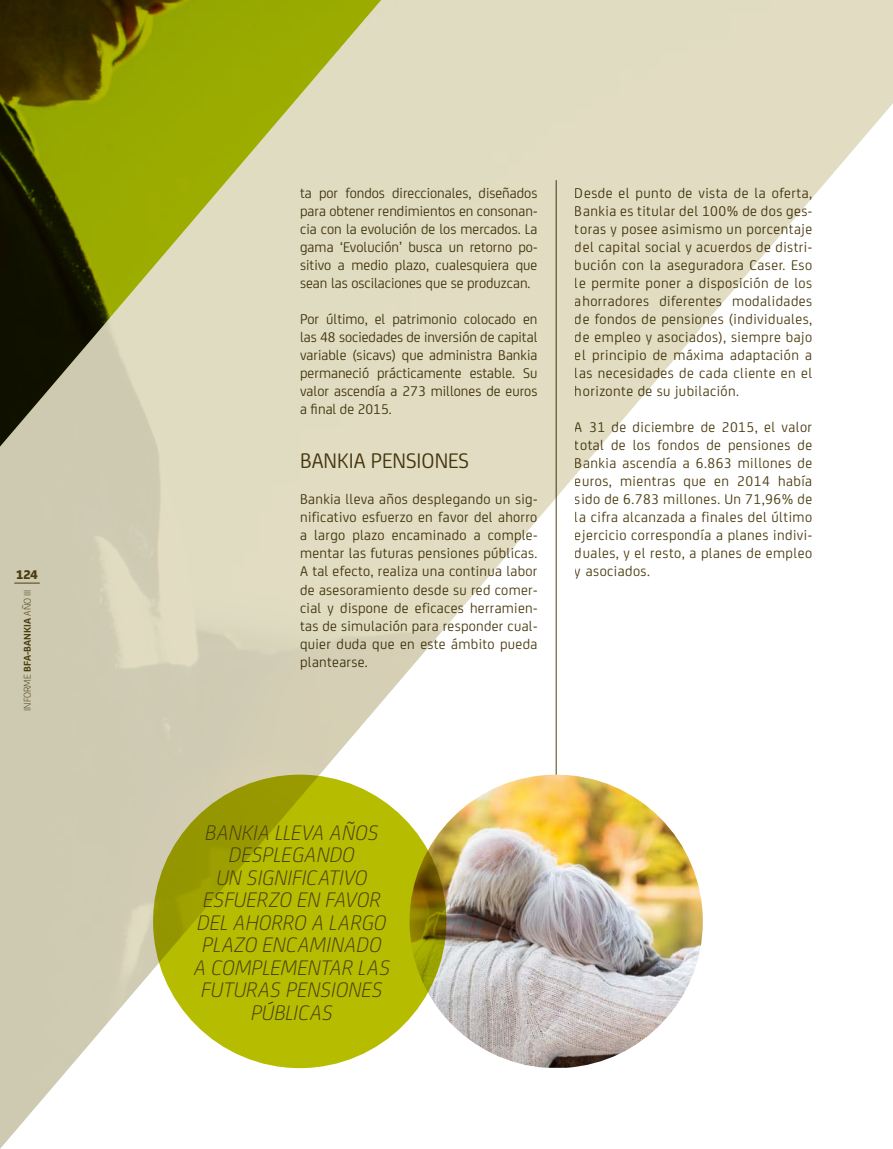
<style>
.page{position:relative;width:893px;height:1149px;background:#fff}
.page>*{position:absolute;margin:0;border:0;box-sizing:border-box;transform-origin:0 0}
.t1{font:italic 300 22.5px/22.5px "Bankia";color:#4c3e12;text-align:center}
.t2{font:22.5px "Bankia";color:#4c3e12}
.t3{font:15px/18px "Bankia";letter-spacing:.02em;color:#4c3e12;text-align:justify}
.t4{font:800 13.5px "Bankia";color:#4c3e12}
.t5{font:300 10.5px "Bankia";color:#4c3e12}
.s1{font-weight:700}
</style>
<div class="page">
<img style="left:0;top:0;width:893px;height:1148px">
<svg style="left:0;top:0;width:408px;height:496px;background:#adae6e"></svg>
<svg style="left:14px;top:582px;width:26px;height:1px"></svg>
<hr style="left:556px;top:180px;width:1px;height:594px;background:#4c3e12">
<img style="left:410px;top:774px;width:293px;height:293px;border-radius:144px">
<svg style="left:153px;top:774px;width:293px;height:293px;background:#aeb200"></svg>
<p class="t4" style="left:16px;top:563px;width:24px">124</p>
<p class="t5" style="left:20px;top:710px;width:123px;rotate:-90deg">INFORME <span class="s1">BFA-BANKIA</span> AÑO III</p>
<p class="t3" style="left:300px;top:183px;width:239px">ta por fondos direccionales, diseñados para obtener rendimientos en consonan&shy;cia con la evolución de los mercados. La gama ‘Evolución’ busca un retorno po&shy;sitivo a medio plazo, cualesquiera que sean las oscilaciones que se produzcan.</p>
<p class="t3" style="left:300px;top:309px;width:239px">Por último, el patrimonio colocado en las 48 sociedades de inversión de capital variable (sicavs) que administra Bankia permaneció prácticamente estable. Su valor ascendía a 273 millones de euros a final de 2015.</p>
<h1 class="t2" style="left:300px;top:445px;width:170px">BANKIA PENSIONES</h1>
<p class="t3" style="left:300px;top:489px;width:239px">Bankia lleva años desplegando un sig&shy;nificativo esfuerzo en favor del ahorro a largo plazo encaminado a comple&shy;mentar las futuras pensiones públicas.<br>A tal efecto, realiza una continua labor de asesoramiento desde su red comer&shy;cial y dispone de eficaces herramien&shy;tas de simulación para responder cual&shy;quier duda que en este ámbito pueda plantearse.</p>
<p class="t3" style="left:575px;top:183px;width:239px">Desde el punto de vista de la oferta, Bankia es titular del 100% de dos ges&shy;toras y posee asimismo un porcentaje del capital social y acuerdos de distri&shy;bución con la aseguradora Caser. Eso le permite poner a disposición de los ahorradores diferentes modalidades de fondos de pensiones (individuales, de empleo y asociados), siempre bajo el principio de máxima adaptación a las necesidades de cada cliente en el horizonte de su jubilación.</p>
<p class="t3" style="left:575px;top:417px;width:239px">A 31 de diciembre de 2015, el valor total de los fondos de pensiones de Bankia ascendía a 6.863 millones de euros, mientras que en 2014 había sido de 6.783 millones. Un 71,96% de la cifra alcanzada a finales del último ejercicio correspondía a planes indivi&shy;duales, y el resto, a planes de empleo y asociados.</p>
<h1 class="t1" style="left:194px;top:820px;width:198px">BANKIA LLEVA AÑOS<br>DESPLEGANDO<br>UN SIGNIFICATIVO<br>ESFUERZO EN FAVOR<br>DEL AHORRO A LARGO<br>PLAZO ENCAMINADO<br>A COMPLEMENTAR LAS<br>FUTURAS PENSIONES<br>PÚBLICAS</h1>
</div>
